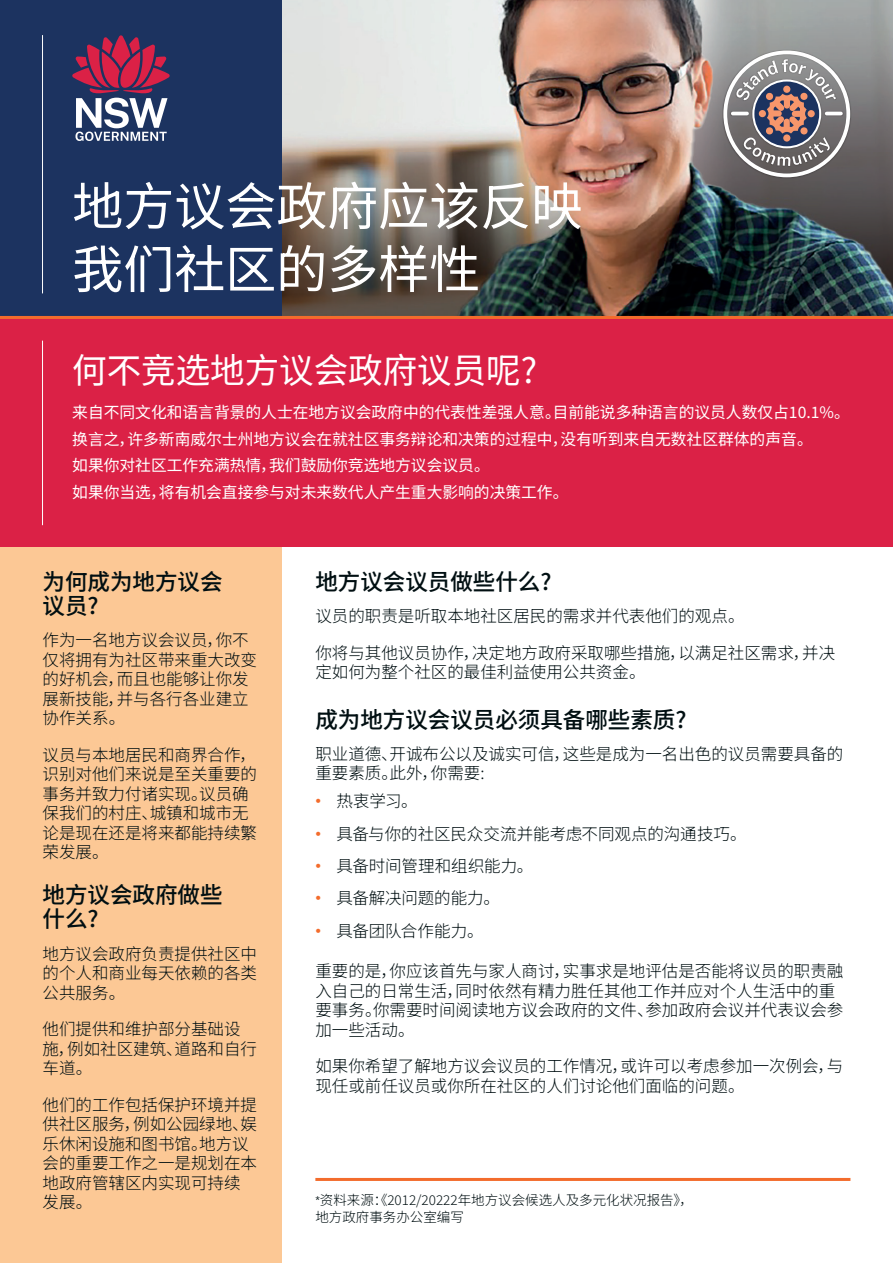
<style>
.page{position:relative;width:893px;height:1263px;background:#fff}
.page>*{position:absolute;margin:0;border:0;box-sizing:border-box;transform-origin:0 0}
.t1{font:100 51px/63px "Noto Sans SC";color:#fff}
.t2{font:100 34.5px "Noto Sans SC";color:#fff}
.t3{font:100 22.5px/24px "Noto Sans SC";color:#010f12}
.t4{font:100 16.5px/19.5px "Noto Sans SC";color:#010f12}
.t5{font:100 15.75px/26.8px "Noto Sans SC";color:#fff}
.t6{font:100 13.5px/16.5px "Noto Sans SC";color:#010f12}
.s1{font-family:"Public Sans";font-weight:700;color:#f36c2c}
.s2{font-family:"Public Sans";font-weight:300;font-size:12px}
</style>
<div class="page">
<img style="left:282px;top:0;width:611px;height:316px">
<div style="left:0;top:334px;width:282px;height:929px;background:#fcc895"></div>
<div style="left:0;top:318px;width:893px;height:228px;background:#db2146"></div>
<div style="left:0;top:0;width:282px;height:317px;background:#1c3360"></div>
<svg style="left:72px;top:35px;width:98px;height:106px"></svg>
<hr style="left:0;top:316px;width:893px;height:3px;background:#f36c2c">
<hr style="left:315px;top:1178px;width:535px;height:3px;background:#f36c2c">
<hr style="left:42px;top:35px;width:1px;height:258px;background:#fff">
<hr style="left:42px;top:341px;width:1px;height:184px;background:#fff">
<div style="left:722px;top:49px;width:129px;height:129px;background:#231f20;opacity:.44"></div>
<div style="left:723px;top:51px;width:127px;height:126px;border:4px solid #fff;border-radius:50%"></div>
<svg style="left:736px;top:59px;width:100px;height:107px;background:#8a8185"></svg>
<hr style="left:733px;top:112px;width:14px;height:3px;background:#fff">
<hr style="left:827px;top:112px;width:14px;height:3px;background:#fff">
<h1 class="t1" style="left:72px;top:176px;width:512px">地方议会政府应该反映我们社区的多样性</h1>
<h2 class="t2" style="left:72px;top:350px;width:466px">何不竞选地方议会政府议员呢?</h2>
<p class="t5" style="left:72px;top:399px;width:779px">来自不同文化和语言背景的人士在地方议会政府中的代表性差强人意。目前能说多种语言的议员人数仅占10.1%。换言之，许多新南威尔士州地方议会在就社区事务辩论和决策的过程中，没有听到来自无数社区群体的声音。<br>如果你对社区工作充满热情，我们鼓励你竞选地方议会议员。<br>如果你当选，将有机会直接参与对未来数代人产生重大影响的决策工作。</p>
<h3 class="t3" style="left:43px;top:570px;width:182px">为何成为地方议会议员?</h3>
<p class="t4" style="left:43px;top:631px;width:216px">作为一名地方议会议员，你不仅将拥有为社区带来重大改变的好机会，而且也能够让你发展新技能，并与各行各业建立协作关系。</p>
<p class="t4" style="left:43px;top:745px;width:216px">议员与本地居民和商界合作，识别对他们来说是至关重要的事务并致力付诸实现。议员确保我们的村庄、城镇和城市无论是现在还是将来都能持续繁荣发展。</p>
<h3 class="t3" style="left:43px;top:884px;width:182px">地方议会政府做些什么?</h3>
<p class="t4" style="left:43px;top:944px;width:216px;text-align:justify">地方议会政府负责提供社区中的个人和商业每天依赖的各类公共服务。</p>
<p class="t4" style="left:43px;top:1020px;width:216px">他们提供和维护部分基础设施，例如社区建筑、道路和自行车道。</p>
<p class="t4" style="left:43px;top:1095px;width:216px">他们的工作包括保护环境并提供社区服务，例如公园绿地、娱乐休闲设施和图书馆。地方议会的重要工作之一是规划在本地政府管辖区内实现可持续发展。</p>
<h3 class="t3" style="left:315px;top:570px;width:238px">地方议会议员做些什么?</h3>
<p class="t4" style="left:315px;top:607px;width:431px">议员的职责是听取本地社区居民的需求并代表他们的观点。</p>
<p class="t4" style="left:315px;top:643px;width:521px">你将与其他议员协作，决定地方政府采取哪些措施，以满足社区需求，并决定如何为整个社区的最佳利益使用公共资金。</p>
<h3 class="t3" style="left:315px;top:708px;width:373px">成为地方议会议员必须具备哪些素质?</h3>
<p class="t4" style="left:315px;top:744px;width:529px">职业道德、开诚布公以及诚实可信，这些是成为一名出色的议员需要具备的重要素质。此外，你需要:</p>
<p class="t4" style="left:315px;top:792px;width:104px"><span class="s1">•</span> 热衷学习。</p>
<p class="t4" style="left:315px;top:824px;width:433px"><span class="s1">•</span> 具备与你的社区民众交流并能考虑不同观点的沟通技巧。</p>
<p class="t4" style="left:315px;top:856px;width:220px"><span class="s1">•</span> 具备时间管理和组织能力。</p>
<p class="t4" style="left:315px;top:889px;width:186px"><span class="s1">•</span> 具备解决问题的能力。</p>
<p class="t4" style="left:315px;top:921px;width:170px"><span class="s1">•</span> 具备团队合作能力。</p>
<p class="t4" style="left:315px;top:962px;width:529px">重要的是，你应该首先与家人商讨，实事求是地评估是否能将议员的职责融入自己的日常生活，同时依然有精力胜任其他工作并应对个人生活中的重要事务。你需要时间阅读地方议会政府的文件、参加政府会议并代表议会参加一些活动。</p>
<p class="t4" style="left:315px;top:1057px;width:529px">如果你希望了解地方议会议员的工作情况，或许可以考虑参加一次例会，与现任或前任议员或你所在社区的人们讨论他们面临的问题。</p>
<p class="t6" style="left:315px;top:1192px;width:379px"><span class="s2">*</span>资料来源：《2012/20222年地方议会候选人及多元化状况报告》，地方政府事务办公室编写</p>
</div>
